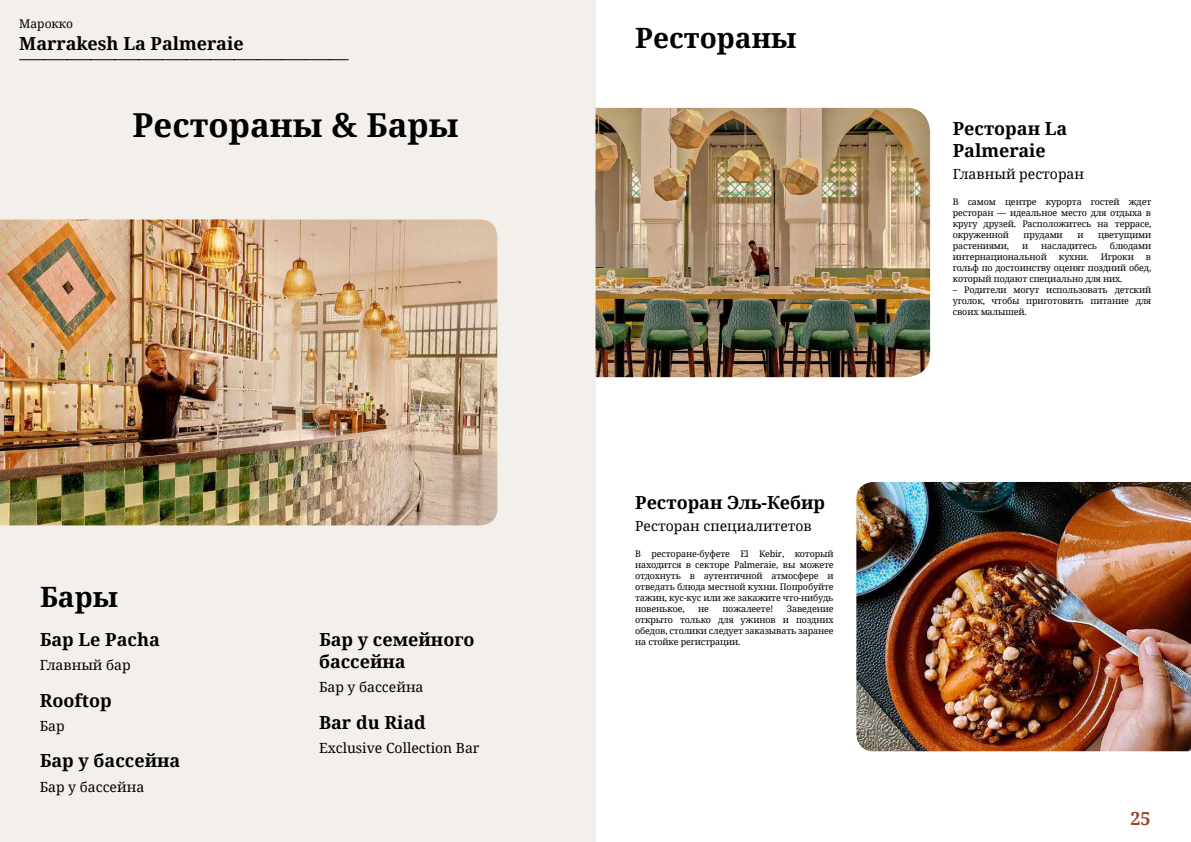
<style>
.page{position:relative;width:1191px;height:842px;background:#fff}
.page>*{position:absolute;margin:0;border:0;box-sizing:border-box;transform-origin:0 0}
.t1{font:700 33px "Noto Serif";color:#000}
.t2{font:700 28px "Noto Serif";color:#000}
.t3{font:700 18px/22px "Noto Serif";color:#000}
.t4{font:700 18px "Noto Serif";color:#9d432c}
.t5{font:14px "Noto Serif";color:#000}
.t6{font:12px "Noto Serif";color:#000}
.t7{font:9px/11px "Noto Serif";letter-spacing:-.015em;color:#000;text-align:justify}
</style>
<div class="page">
<div style="left:0;top:0;width:595px;height:842px;background:#f3f0ec"></div>
<img style="left:0;top:219px;width:497px;height:306px">
<img style="left:595px;top:108px;width:335px;height:269px">
<img style="left:856px;top:482px;width:335px;height:269px">
<svg style="left:20px;top:59px;width:328px;height:1px"></svg>
<h3 class="t6" style="left:19px;top:16px;width:55px">Марокко</h3>
<h3 class="t3" style="left:19px;top:32px;width:226px">Marrakesh La Palmeraie</h3>
<h1 class="t1" style="left:133px;top:102px;width:327px">Рестораны &amp; Бары</h1>
<h2 class="t2" style="left:40px;top:577px;width:80px">Бары</h2>
<h3 class="t3" style="left:40px;top:628px;width:122px">Бар Le Pacha</h3>
<h3 class="t5" style="left:40px;top:656px;width:93px">Главный бар</h3>
<h3 class="t3" style="left:40px;top:688px;width:74px">Rooftop</h3>
<h3 class="t5" style="left:40px;top:716px;width:26px">Бар</h3>
<h3 class="t3" style="left:40px;top:749px;width:142px">Бар у бассейна</h3>
<h3 class="t5" style="left:40px;top:777px;width:106px">Бар у бассейна</h3>
<h3 class="t3" style="left:319px;top:628px;width:157px">Бар у семейного бассейна</h3>
<h3 class="t5" style="left:319px;top:678px;width:106px">Бар у бассейна</h3>
<h3 class="t3" style="left:319px;top:710px;width:108px">Bar du Riad</h3>
<h3 class="t5" style="left:319px;top:738px;width:162px">Exclusive Collection Bar</h3>
<h2 class="t2" style="left:635px;top:19px;width:163px">Рестораны</h2>
<h3 class="t3" style="left:635px;top:491px;width:191px">Ресторан Эль-Кебир</h3>
<h3 class="t5" style="left:635px;top:516px;width:178px">Ресторан специалитетов</h3>
<p class="t7" style="left:635px;top:548px;width:200px">В ресторане-буфете El Kebir, который находится в секторе Palmeraie, вы можете отдохнуть в аутентичной атмосфере и отведать блюда местной кухни. Попробуйте тажин, кус-кус или же закажите что-нибудь новенькое,</p>
<p class="t7" style="left:635px;top:603px;width:200px;text-indent:152px">Заведение открыто только для ужинов и поздних обедов, столики следует заказывать заранее на стойке регистрации.</p>
<p class="t7" style="left:698px;top:603px;width:12px">не</p>
<p class="t7" style="left:722px;top:603px;width:52px">пожалеете!</p>
<h3 class="t3" style="left:952px;top:117px;width:116px">Ресторан La<br>Palmeraie</h3>
<h3 class="t5" style="left:952px;top:164px;width:133px">Главный ресторан</h3>
<p class="t7" style="left:952px;top:196px;width:200px">В самом центре курорта гостей ждет ресторан — идеальное место для отдыха в кругу друзей. Расположитесь на террасе, окруженной</p>
<p class="t7" style="left:1023px;top:229px;width:41px">прудами</p>
<p class="t7" style="left:1077px;top:229px;width:8px">и</p>
<p class="t7" style="left:1098px;top:229px;width:55px">цветущими</p>
<p class="t7" style="left:952px;top:240px;width:58px">растениями,</p>
<p class="t7" style="left:1022px;top:240px;width:8px">и</p>
<p class="t7" style="left:1041px;top:240px;width:57px">насладитесь</p>
<p class="t7" style="left:1110px;top:240px;width:43px">блюдами</p>
<p class="t7" style="left:952px;top:251px;width:96px">интернациональной</p>
<p class="t7" style="left:1059px;top:251px;width:31px">кухни.</p>
<p class="t7" style="left:1100px;top:251px;width:35px">Игроки</p>
<p class="t7" style="left:952px;top:251px;width:200px;text-indent:193px">в гольф по достоинству оценят поздний обед, который подают специально для них.</p>
<p class="t7" style="left:952px;top:284px;width:200px">– Родители могут использовать детский уголок, чтобы приготовить питание для своих малышей.</p>
<h3 class="t4" style="left:1130px;top:806px;width:22px">25</h3>
</div>
